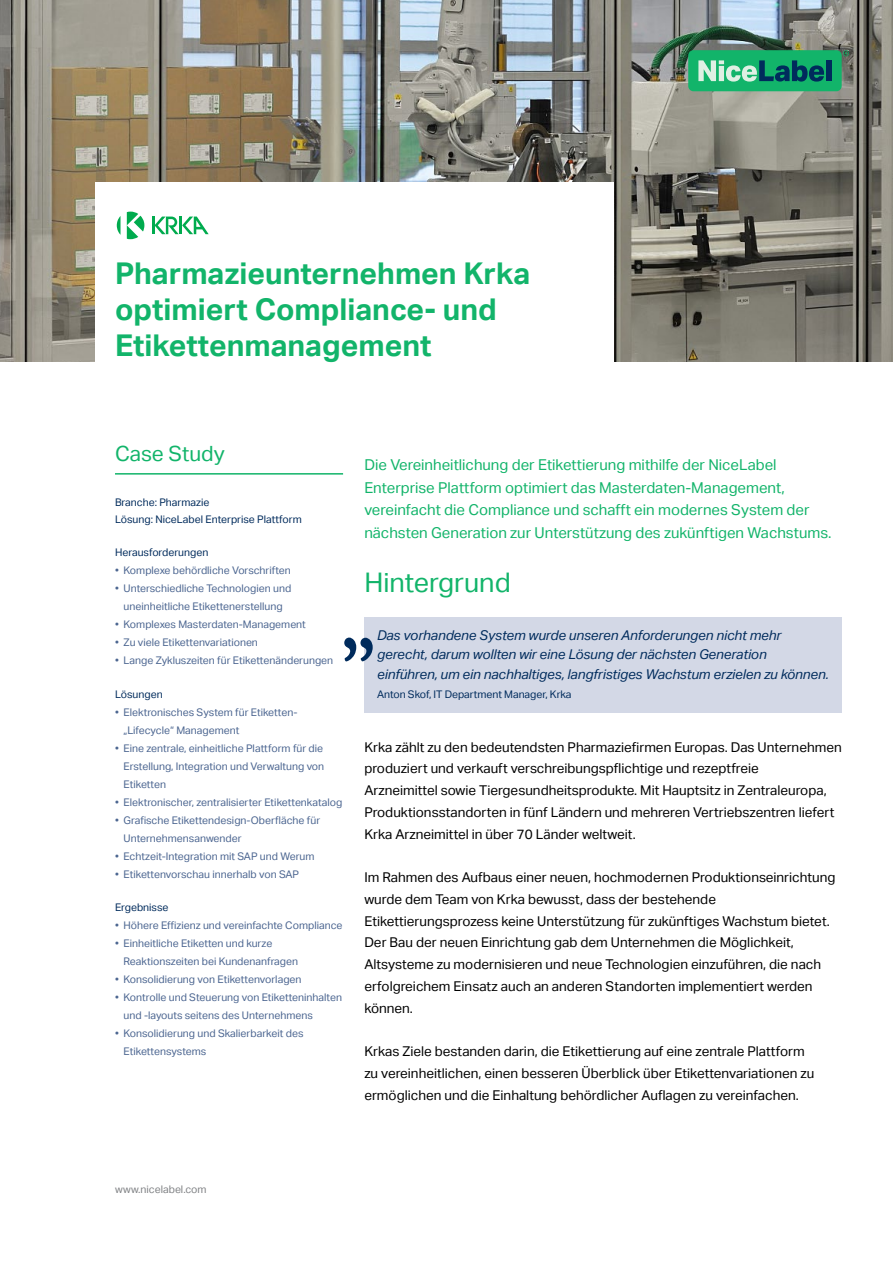
<style>
.page{position:relative;width:893px;height:1263px;background:#fff}
.page>*{position:absolute;margin:0;border:0;box-sizing:border-box;transform-origin:0 0}
.t1{font:700 30px/36px "Aktiv Grotesk";color:#12b46a}
.t2{font:27px "Aktiv Grotesk";color:#12b46a}
.t3{font:21px "Aktiv Grotesk";color:#12b46a}
.t4{font:15px/22.5px "Aktiv Grotesk";color:#12b46a}
.t5{font:13.5px/21.8px "Aktiv Grotesk";color:#000}
.t6{font:italic 13.5px/19.5px "Aktiv Grotesk";letter-spacing:-.005em;color:#002b5c}
.t7{font:10.5px/18px "Aktiv Grotesk";color:#4b6590}
.t8{font:10.5px/16.5px "Aktiv Grotesk";color:#002b5c}
.t9{font:10.5px "Aktiv Grotesk";color:#808285}
</style>
<div class="page">
<div style="left:364px;top:617px;width:478px;height:95px;background:#d3d8e6"></div>
<img style="left:0;top:0;width:893px;height:361px">
<div style="left:688px;top:50px;width:154px;height:41px;background:#12b46a;border-radius:5px"></div>
<svg style="left:843px;top:50px;width:6px;height:6px"></svg>
<svg style="left:698px;top:60px;width:126px;height:22px"></svg>
<div style="left:826px;top:60px;width:5px;height:21px;background:#002b5c"></div>
<hr style="left:115px;top:473px;width:228px;height:2px;background:#12b46a">
<div style="left:95px;top:182px;width:519px;height:203px;background:#fff"></div>
<svg style="left:117px;top:216px;width:4px;height:19px"></svg>
<svg style="left:127px;top:212px;width:17px;height:27px"></svg>
<svg style="left:152px;top:217px;width:57px;height:17px"></svg>
<svg style="left:344px;top:638px;width:29px;height:23px"></svg>
<h1 class="t1" style="left:115px;top:256px;width:417px">Pharmazieunternehmen Krka optimiert Compliance- und<br>Etikettenmanagement</h1>
<h3 class="t3" style="left:115px;top:441px;width:111px">Case Study</h3>
<p class="t8" style="left:115px;top:494px;width:188px">Branche: Pharmazie<br>Lösung: NiceLabel Enterprise Plattform</p>
<p class="t8" style="left:115px;top:544px;width:95px">Herausforderungen</p>
<p class="t7" style="left:115px;top:561px;width:177px">• Komplexe behördliche Vorschriften</p>
<p class="t7" style="left:115px;top:579px;width:178px;text-align:center">• Unterschiedliche Technologien und uneinheitliche Etikettenerstellung</p>
<p class="t7" style="left:115px;top:615px;width:192px">• Komplexes Masterdaten-Management</p>
<p class="t7" style="left:115px;top:633px;width:144px">• Zu viele Etikettenvariationen</p>
<p class="t7" style="left:115px;top:651px;width:220px">• Lange Zykluszeiten für Etikettenänderungen</p>
<p class="t8" style="left:115px;top:686px;width:49px">Lösungen</p>
<p class="t7" style="left:124px;top:703px;width:175px;text-indent:-9px">• Elektronisches System für Etiketten-„Lifecycle“ Management</p>
<p class="t7" style="left:124px;top:739px;width:202px;text-align:justify;text-indent:-9px">• Eine zentrale, einheitliche Plattform für die Erstellung, Integration und Verwaltung von Etiketten</p>
<p class="t7" style="left:115px;top:793px;width:229px">• Elektronischer, zentralisierter Etikettenkatalog</p>
<p class="t7" style="left:124px;top:811px;width:198px;text-indent:-9px">• Grafische Etikettendesign-Oberfläche für<br>Unternehmensanwender</p>
<p class="t7" style="left:115px;top:847px;width:201px">• Echtzeit-Integration mit SAP und Werum</p>
<p class="t7" style="left:115px;top:865px;width:186px">• Etikettenvorschau innerhalb von SAP</p>
<p class="t8" style="left:115px;top:899px;width:55px">Ergebnisse</p>
<p class="t7" style="left:115px;top:916px;width:229px">• Höhere Effizienz und vereinfachte Compliance</p>
<p class="t7" style="left:124px;top:934px;width:176px;text-indent:-9px">• Einheitliche Etiketten und kurze<br>Reaktionszeiten bei Kundenanfragen</p>
<p class="t7" style="left:115px;top:970px;width:188px">• Konsolidierung von Etikettenvorlagen</p>
<p class="t7" style="left:124px;top:988px;width:220px;text-indent:-9px">• Kontrolle und Steuerung von Etiketteninhalten und -layouts seitens des Unternehmens</p>
<p class="t7" style="left:124px;top:1024px;width:181px;text-indent:-9px">• Konsolidierung und Skalierbarkeit des<br>Etikettensystems</p>
<p class="t4" style="left:364px;top:454px;width:469px">Die Vereinheitlichung der Etikettierung mithilfe der NiceLabel Enterprise Plattform optimiert das Masterdaten-Management, vereinfacht die Compliance und schafft ein modernes System der nächsten Generation zur Unterstützung des zukünftigen Wachstums.</p>
<h2 class="t2" style="left:364px;top:567px;width:148px">Hintergrund</h2>
<p class="t6" style="left:377px;top:625px;width:453px">Das vorhandene System wurde unseren Anforderungen nicht mehr gerecht, darum wollten wir eine Lösung der nächsten Generation einführen, um ein nachhaltiges, langfristiges Wachstum erzielen zu können.</p>
<p class="t8" style="left:377px;top:686px;width:196px">Anton Skof, IT Department Manager, Krka</p>
<p class="t5" style="left:364px;top:736px;width:479px">Krka zählt zu den bedeutendsten Pharmaziefirmen Europas. Das Unternehmen produziert und verkauft verschreibungspflichtige und rezeptfreie<br>Arzneimittel sowie Tiergesundheitsprodukte. Mit Hauptsitz in Zentraleuropa, Produktionsstandorten in fünf Ländern und mehreren Vertriebszentren liefert Krka Arzneimittel in über 70 Länder weltweit.</p>
<p class="t5" style="left:364px;top:866px;width:473px">Im Rahmen des Aufbaus einer neuen, hochmodernen Produktionseinrichtung wurde dem Team von Krka bewusst, dass der bestehende Etikettierungsprozess keine Unterstützung für zukünftiges Wachstum bietet.<br>Der Bau der neuen Einrichtung gab dem Unternehmen die Möglichkeit, Altsysteme zu modernisieren und neue Technologien einzuführen, die nach erfolgreichem Einsatz auch an anderen Standorten implementiert werden können.</p>
<p class="t5" style="left:364px;top:1040px;width:451px">Krkas Ziele bestanden darin, die Etikettierung auf eine zentrale Plattform zu vereinheitlichen, einen besseren Überblick über Etikettenvariationen zu ermöglichen und die Einhaltung behördlicher Auflagen zu vereinfachen.</p>
<p class="t9" style="left:115px;top:1183px;width:93px">www.nicelabel.com</p>
</div>
